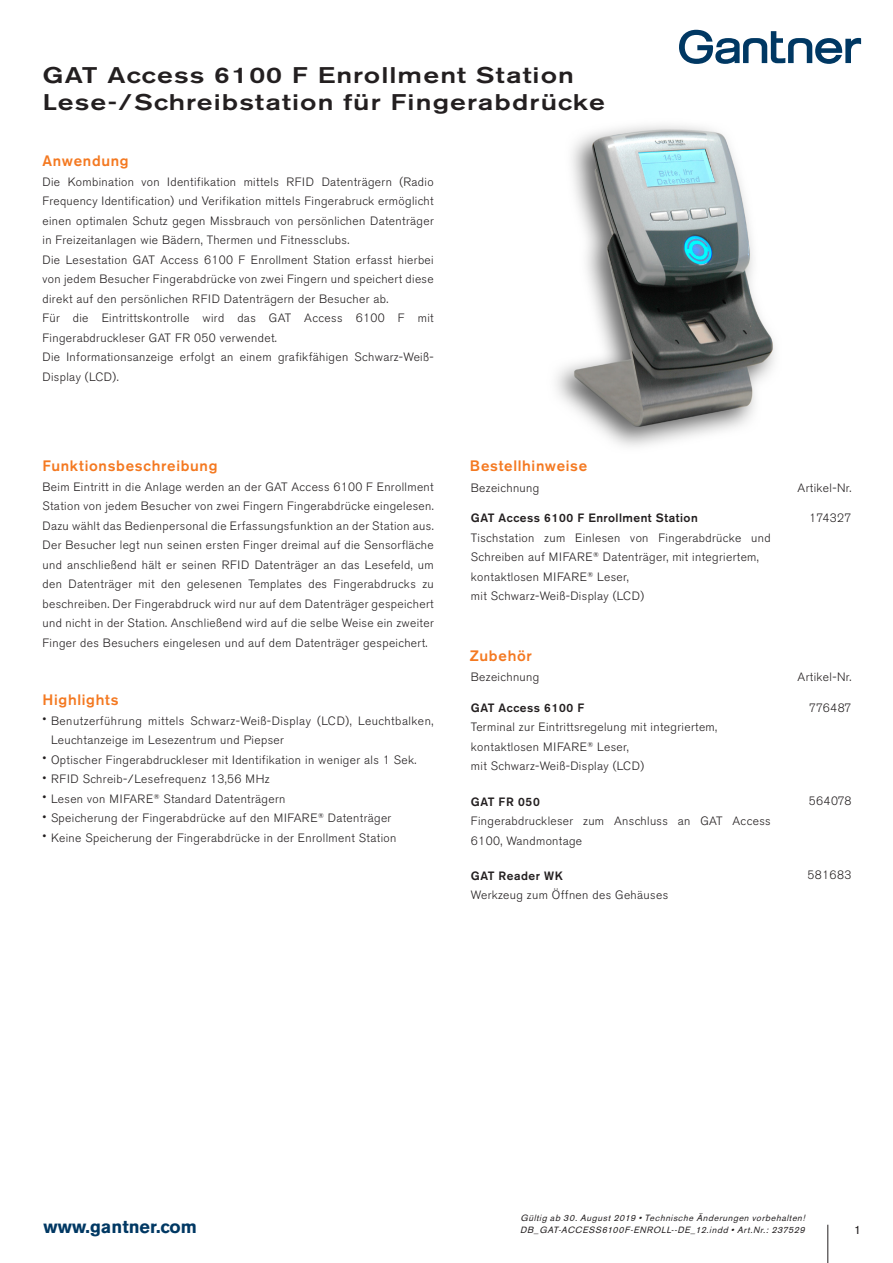
<style>
.page{position:relative;width:893px;height:1263px;background:#fff}
.page>*{position:absolute;margin:0;border:0;box-sizing:border-box;transform-origin:0 0}
.t1{font:500 22.5px "Akzidenz Grotesk BE";letter-spacing:.04em;color:#231f20;scale:1.25 1}
.t2{font:700 18px "Akzidenz Grotesk BE";color:#003863}
.t3{font:500 15px "Akzidenz Grotesk BE";letter-spacing:.045em;color:#f47921}
.t4{font:300 12px/19.5px "Akzidenz Grotesk BE";letter-spacing:.03em;color:#231f20}
.t5{font:500 12px "Akzidenz Grotesk BE";letter-spacing:.04em;color:#231f20}
.t6{font:12px "Akzidenz Grotesk BE";color:#231f20}
.t7{font:italic 9px "Akzidenz Grotesk BE";color:#231f20}
</style>
<div class="page">
<hr style="left:827px;top:1225px;width:1px;height:38px;background:#231f20">
<img style="left:556px;top:125px;width:219px;height:322px">
<svg style="left:679px;top:30px;width:182px;height:34px"></svg>
<p class="t1" style="left:43px;top:61px;width:427px">GAT Access 6100 F Enrollment Station</p>
<p class="t1" style="left:43px;top:88px;width:451px">Lese-/Schreibstation für Fingerabdrücke</p>
<p class="t3" style="left:43px;top:152px;width:88px">Anwendung</p>
<p class="t4" style="left:43px;top:172px;width:393px;text-align:justify">Die Kombination von Identifikation mittels RFID Datenträgern (Radio Frequency Identification) und Verifikation mittels Fingerabruck ermöglicht einen optimalen Schutz gegen Missbrauch von persönlichen Datenträger in Freizeitanlagen wie Bädern, Thermen und Fitnessclubs.</p>
<p class="t4" style="left:43px;top:250px;width:393px;text-align:justify">Die Lesestation GAT Access 6100 F Enrollment Station erfasst hierbei von jedem Besucher Fingerabdrücke von zwei Fingern und speichert diese direkt auf den persönlichen RFID Datenträgern der Besucher ab.</p>
<p class="t4" style="left:43px;top:309px;width:393px">Für die Eintrittskontrolle wird das GAT Access 6100 F mit<br>Fingerabdruckleser GAT FR 050 verwendet.</p>
<p class="t4" style="left:43px;top:348px;width:393px">Die Informationsanzeige erfolgt an einem grafikfähigen Schwarz-Weiß-<br>Display (LCD).</p>
<p class="t3" style="left:43px;top:457px;width:176px">Funktionsbeschreibung</p>
<p class="t4" style="left:43px;top:477px;width:393px;text-align:justify">Beim Eintritt in die Anlage werden an der GAT Access 6100 F Enrollment Station von jedem Besucher von zwei Fingern Fingerabdrücke eingelesen.<br>Dazu wählt das Bedienpersonal die Erfassungsfunktion an der Station aus.<br>Der Besucher legt nun seinen ersten Finger dreimal auf die Sensorfläche und anschließend hält er seinen RFID Datenträger an das Lesefeld, um den Datenträger mit den gelesenen Templates des Fingerabdrucks zu beschreiben. Der Fingerabdruck wird nur auf dem Datenträger gespeichert und nicht in der Station. Anschließend wird auf die selbe Weise ein zweiter Finger des Besuchers eingelesen und auf dem Datenträger gespeichert.</p>
<p class="t3" style="left:43px;top:691px;width:78px">Highlights</p>
<p class="t4" style="left:51px;top:711px;width:384px;text-indent:-9px">• Benutzerführung mittels Schwarz-Weiß-Display (LCD), Leuchtbalken,<br>Leuchtanzeige im Lesezentrum und Piepser</p>
<p class="t4" style="left:43px;top:750px;width:375px">• Optischer Fingerabdruckleser mit Identifikation in weniger als 1 Sek.</p>
<p class="t4" style="left:43px;top:769px;width:229px">• RFID Schreib-/Lesefrequenz 13,56 MHz</p>
<p class="t4" style="left:43px;top:789px;width:244px">• Lesen von MIFARE<sup>®</sup> Standard Datenträgern</p>
<p class="t4" style="left:43px;top:808px;width:350px">• Speicherung der Fingerabdrücke auf den MIFARE<sup>®</sup> Datenträger</p>
<p class="t4" style="left:43px;top:828px;width:355px">• Keine Speicherung der Fingerabdrücke in der Enrollment Station</p>
<p class="t3" style="left:470px;top:457px;width:119px">Bestellhinweise</p>
<p class="t4" style="left:471px;top:478px;width:70px">Bezeichnung</p>
<p class="t4" style="left:798px;top:478px;width:55px">Artikel-Nr.</p>
<p class="t5" style="left:471px;top:511px;width:228px">GAT Access 6100 F Enrollment Station</p>
<p class="t4" style="left:471px;top:528px;width:301px">Tischstation zum Einlesen von Fingerabdrücke und<br>Schreiben auf MIFARE<sup>®</sup> Datenträger, mit integriertem,</p>
<p class="t4" style="left:471px;top:567px;width:159px">kontaktlosen MIFARE<sup>®</sup> Leser,</p>
<p class="t4" style="left:471px;top:587px;width:175px">mit Schwarz-Weiß-Display (LCD)</p>
<p class="t4" style="left:809px;top:508px;width:44px">174327</p>
<p class="t3" style="left:470px;top:646px;width:63px">Zubehör</p>
<p class="t4" style="left:471px;top:667px;width:70px">Bezeichnung</p>
<p class="t4" style="left:798px;top:667px;width:55px">Artikel-Nr.</p>
<p class="t5" style="left:471px;top:700px;width:115px">GAT Access 6100 F</p>
<p class="t4" style="left:471px;top:718px;width:248px">Terminal zur Eintrittsregelung mit integriertem,</p>
<p class="t4" style="left:471px;top:737px;width:159px">kontaktlosen MIFARE<sup>®</sup> Leser,</p>
<p class="t4" style="left:471px;top:757px;width:175px">mit Schwarz-Weiß-Display (LCD)</p>
<p class="t4" style="left:809px;top:698px;width:44px">776487</p>
<p class="t5" style="left:471px;top:794px;width:70px">GAT FR 050</p>
<p class="t4" style="left:471px;top:811px;width:301px">Fingerabdruckleser zum Anschluss an GAT Access<br>6100, Wandmontage</p>
<p class="t5" style="left:471px;top:868px;width:94px">GAT Reader WK</p>
<p class="t4" style="left:471px;top:885px;width:199px">Werkzeug zum Öffnen des Gehäuses</p>
<p class="t4" style="left:809px;top:792px;width:44px">564078</p>
<p class="t4" style="left:807px;top:866px;width:46px">581683</p>
<p class="t7" style="left:520px;top:1213px;width:288px">Gültig ab 30. August 2019 • Technische Änderungen vorbehalten!</p>
<p class="t7" style="left:520px;top:1225px;width:289px">DB_GAT-ACCESS6100F-ENROLL--DE_12.indd • Art.Nr.: 237529</p>
<p class="t2" style="left:44px;top:1216px;width:155px">www.gantner.com</p>
<p class="t6" style="left:854px;top:1223px;width:8px">1</p>
</div>
